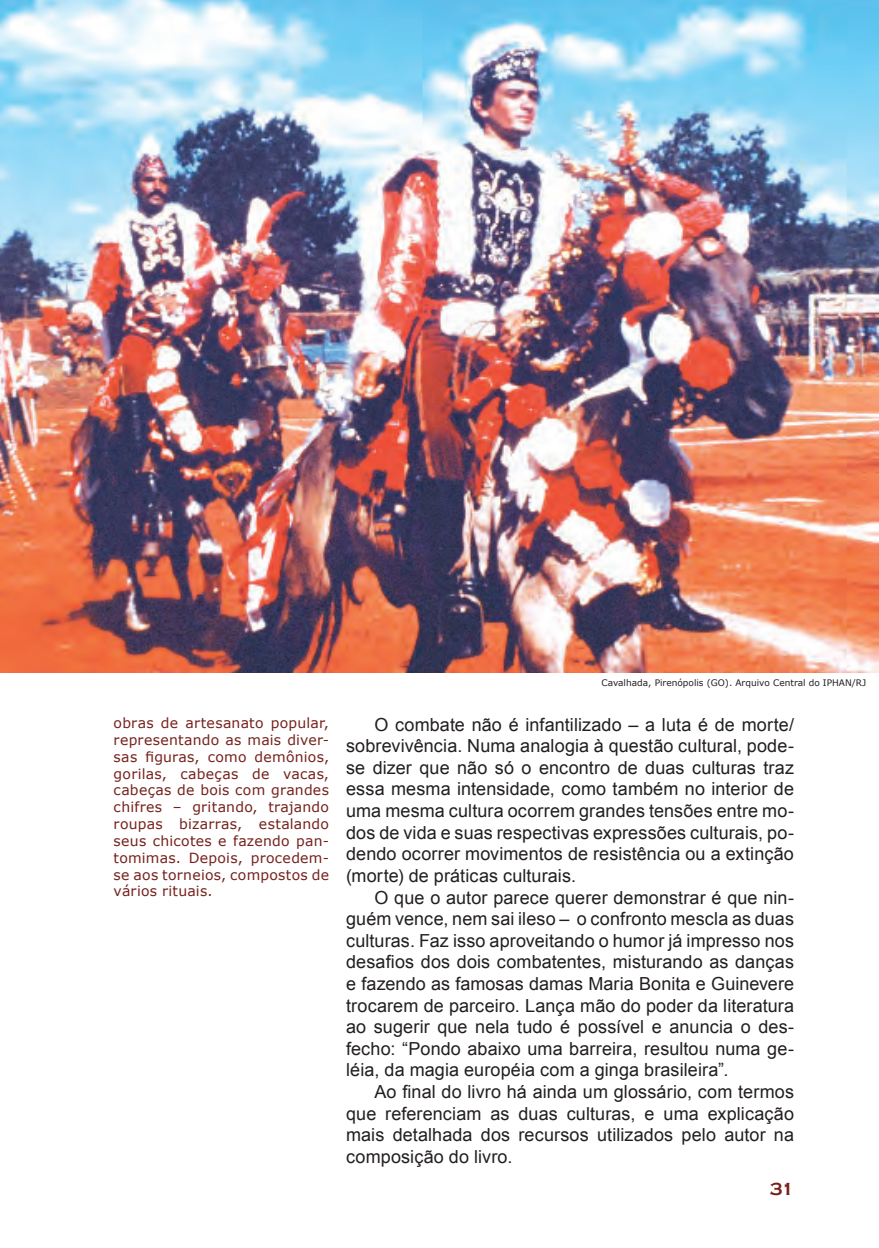
<style>
.page{position:relative;width:879px;height:1248px;background:#fff}
.page>*{position:absolute;margin:0;border:0;box-sizing:border-box;transform-origin:0 0}
.t1{font:18px/21.6px "Arial";letter-spacing:.005em;color:#231f20;text-align:justify}
.t2{font:700 18px "Copperplate Gothic";color:#76201a}
.t3{font:14px/16.8px "Verdana";letter-spacing:.02em;color:#75211c;text-align:justify}
.t4{font:9px "Verdana";color:#231f20}
</style>
<div class="page">
<img style="left:1px;top:0;width:878px;height:672px">
<p class="t4" style="left:601px;top:677px;width:266px">Cavalhada, Pirenópolis (GO). Arquivo Central do IPHAN/RJ</p>
<p class="t3" style="left:114px;top:714px;width:217px">obras de artesanato popular, representando as mais diver&shy;sas figuras, como demônios, gorilas, cabeças de vacas, cabeças de bois com grandes chifres – gritando, trajando roupas bizarras, estalando seus chicotes e fazendo pan&shy;tomimas. Depois, procedem&shy;se aos torneios, compostos de vários rituais.</p>
<p class="t1" style="left:346px;top:713px;width:449px;text-indent:28px">O combate não é infantilizado – a luta é de morte/ sobrevivência. Numa analogia à questão cultural, pode&shy;se dizer que não só o encontro de duas culturas traz essa mesma intensidade, como também no interior de uma mesma cultura ocorrem grandes tensões entre mo&shy;dos de vida e suas respectivas expressões culturais, po&shy;dendo ocorrer movimentos de resistência ou a extinção (morte) de práticas culturais.</p>
<p class="t1" style="left:346px;top:886px;width:449px;text-indent:28px">O que o autor parece querer demonstrar é que nin&shy;guém vence, nem sai ileso – o confronto mescla as duas culturas. Faz isso aproveitando o humor já impresso nos desafios dos dois combatentes, misturando as danças e fazendo as famosas damas Maria Bonita e Guinevere trocarem de parceiro. Lança mão do poder da literatura ao sugerir que nela tudo é possível e anuncia o des&shy;fecho: “Pondo abaixo uma barreira, resultou numa ge&shy;léia, da magia européia com a ginga brasileira”.</p>
<p class="t1" style="left:346px;top:1080px;width:449px;text-indent:28px">Ao final do livro há ainda um glossário, com termos que referenciam as duas culturas, e uma explicação mais detalhada dos recursos utilizados pelo autor na composição do livro.</p>
<p class="t2" style="left:770px;top:1179px;width:26px">31</p>
</div>
